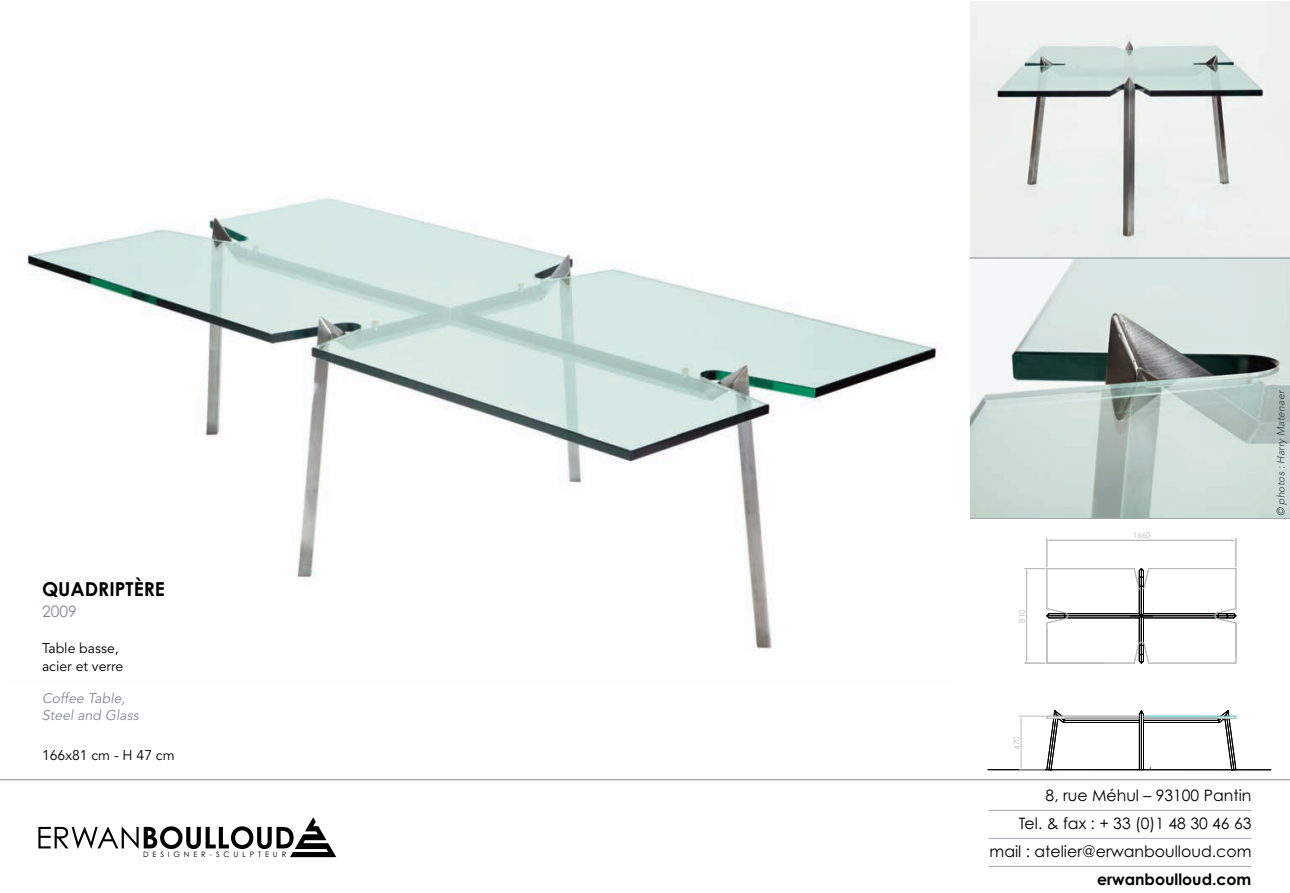
<style>
.page{position:relative;width:1290px;height:893px;background:#fff}
.page>*{position:absolute;margin:0;border:0;box-sizing:border-box;transform-origin:0 0}
.t1{font:700 19.25px "Century Gothic";color:#000}
.t2{font:15.75px/28px "Century Gothic";color:#000;text-align:right}
.t3{font:700 15.75px "Century Gothic";color:#000}
.t4{font:15.75px "Century Gothic";color:#808c96}
.t5{font:14px/17.5px "Avenir LT";color:#000}
.t6{font:italic 14px/17.5px "Avenir LT";letter-spacing:.005em;color:#808c96}
.t7{font:italic 300 10.5px "Avenir LT";letter-spacing:.005em;color:#2b3d4a}
.t8{font:8.05px "Century Gothic";letter-spacing:-.005em;color:#bababa}
.t9{font:7.52px "Century Gothic";letter-spacing:.52em;color:#000}
</style>
<div class="page">
<svg style="left:988px;top:568px;width:283px;height:203px"></svg>
<svg style="left:1025px;top:539px;width:211px;height:125px"></svg>
<div style="left:1046px;top:716px;width:93px;height:2px;border:1px solid #bababa"></div>
<div style="left:1143px;top:716px;width:93px;height:2px;border:1px solid #bababa"></div>
<hr style="left:1021px;top:721px;width:1px;height:44px;background:#bababa">
<svg style="left:1019px;top:716px;width:26px;height:5px"></svg>
<svg style="left:1019px;top:765px;width:25px;height:5px"></svg>
<img style="left:27px;top:197px;width:914px;height:454px">
<hr style="left:970px;top:518px;width:320px;height:1px;background:#808c96">
<img style="left:970px;top:2px;width:320px;height:516px">
<svg style="left:38px;top:817px;width:298px;height:40px"></svg>
<hr style="left:988px;top:810px;width:263px;height:1px;background:#9fabb6">
<hr style="left:988px;top:838px;width:263px;height:1px;background:#9fabb6">
<hr style="left:988px;top:866px;width:263px;height:1px;background:#9fabb6">
<hr style="left:969px;top:258px;width:321px;height:1px;background:#808c96">
<hr style="left:0;top:779px;width:1290px;height:1px;background:#808c96">
<p class="t1" style="left:42px;top:578px;width:124px">QUADRIPTÈRE</p>
<p class="t4" style="left:42px;top:602px;width:36px">2009</p>
<p class="t5" style="left:42px;top:641px;width:83px">Table basse, acier et verre</p>
<p class="t6" style="left:42px;top:691px;width:98px">Coffee Table,<br>Steel and Glass</p>
<p class="t5" style="left:42px;top:748px;width:134px">166x81 cm - H 47 cm</p>
<p class="t9" style="left:143px;top:850px;width:145px">DESIGNER-SCULPTEUR</p>
<p class="t8" style="left:1017px;top:623px;width:15px;rotate:-90deg">810</p>
<p class="t8" style="left:1133px;top:530px;width:19px">1660</p>
<p class="t7" style="left:1276px;top:516px;width:127px;rotate:-90deg">© photos : Harry Matenaer</p>
<p class="t8" style="left:1012px;top:750px;width:15px;rotate:-90deg">470</p>
<p class="t2" style="left:989px;top:781px;width:263px">8, rue Méhul – 93100 Pantin<br>Tel. &amp; fax : + 33 (0)1 48 30 46 63 mail : atelier@erwanboulloud.com</p>
<p class="t3" style="left:1097px;top:870px;width:156px">erwanboulloud.com</p>
</div>
